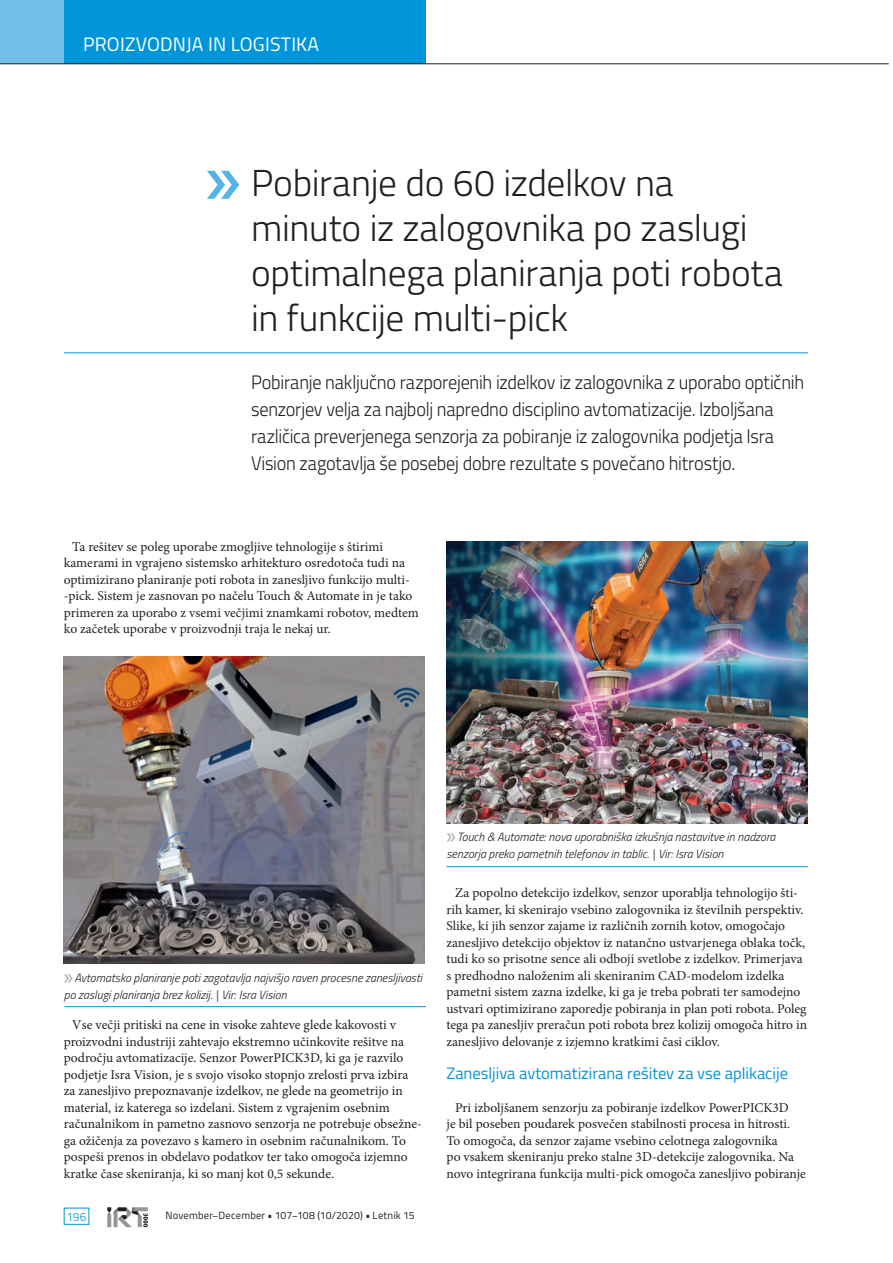
<style>
.page{position:relative;width:893px;height:1263px;background:#fff}
.page>*{position:absolute;margin:0;border:0;box-sizing:border-box;transform-origin:0 0}
.Članek_naslov{font:300 37.5px/45px "Titillium";letter-spacing:-.01em;color:#231f20}
.Članek_naslov-2{font:300 19.5px/27px "Titillium";letter-spacing:-.015em;color:#231f20;scale:.94 1}
.t1{font:19.5px "Titillium";letter-spacing:.01em;color:#fff}
.Vsebina_-_podnaslov{font:16.5px "Titillium";color:#0095d9}
.vsebina_-_body_text{font:13.5px/16.5px "Minion Pro";color:#231f20}
.t2{font:italic 300 12px/16.5px "Titillium";color:#231f20}
.t3{font:300 12px "Titillium";color:#0095d9}
.t4{font:10.5px "Titillium";letter-spacing:.02em;color:#231f20}
.s1{font-family:"Myriad Pro";font-weight:400;font-style:normal;font-size:22.5px;color:#a8a9ad}
</style>
<div class="page">
<div style="left:0;top:0;width:64px;height:64px;background:#73bde9"></div>
<div style="left:64px;top:0;width:361px;height:64px;background:#0095d9"></div>
<svg style="left:107px;top:1207px;width:41px;height:20px"></svg>
<div style="left:64px;top:1208px;width:25px;height:17px;border:1px solid #0095d9"></div>
<svg style="left:207px;top:171px;width:32px;height:28px"></svg>
<hr style="left:64px;top:352px;width:744px;height:1px;background:#0095d9">
<img style="left:64px;top:656px;width:361px;height:308px">
<img style="left:446px;top:541px;width:362px;height:283px">
<hr style="left:65px;top:1006px;width:361px;height:1px;background:#0095d9">
<hr style="left:446px;top:866px;width:362px;height:1px;background:#0095d9">
<hr style="left:0;top:63px;width:889px;height:1px;background:#231f20">
<h2 class="t1" style="left:83px;top:30px;width:238px">PROIZVODNJA IN LOGISTIKA</h2>
<p class="Članek_naslov" style="left:251px;top:159px;width:533px">Pobiranje do 60 izdelkov na minuto iz zalogovnika po zaslugi optimalnega planiranja poti robota in funkcije multi-pick</p>
<p class="Članek_naslov-2" style="left:251px;top:368px;width:590px">Pobiranje naključno razporejenih izdelkov iz zalogovnika z uporabo optičnih senzorjev velja za najbolj napredno disciplino avtomatizacije. Izboljšana različica preverjenega senzorja za pobiranje iz zalogovnika podjetja Isra Vision zagotavlja še posebej dobre rezultate s povečano hitrostjo.</p>
<p class="vsebina_-_body_text" style="left:64px;top:538px;width:357px;text-indent:9px">Ta rešitev se poleg uporabe zmogljive tehnologije s štirimi kamerami in vgrajeno sistemsko arhitekturo osredotoča tudi na optimizirano planiranje poti robota in zanesljivo funkcijo multi--pick. Sistem je zasnovan po načelu Touch &amp; Automate in je tako primeren za uporabo z vsemi večjimi znamkami robotov, medtem ko začetek uporabe v proizvodnji traja le nekaj ur.</p>
<p class="t2" style="left:64px;top:969px;width:360px"><span class="s1">»</span>Avtomatsko planiranje poti zagotavlja najvišjo raven procesne zanesljivosti po zaslugi planiranja brez kolizij. | Vir: Isra Vision</p>
<p class="vsebina_-_body_text" style="left:64px;top:1017px;width:360px;text-indent:9px">Vse večji pritiski na cene in visoke zahteve glede kakovosti v proizvodni industriji zahtevajo ekstremno učinkovite rešitve na področju avtomatizacije. Senzor PowerPICK3D, ki ga je razvilo podjetje Isra Vision, je s svojo visoko stopnjo zrelosti prva izbira za zanesljivo prepoznavanje izdelkov, ne glede na geometrijo in material, iz katerega so izdelani. Sistem z vgrajenim osebnim računalnikom in pametno zasnovo senzorja ne potrebuje obsežne&shy;ga ožičenja za povezavo s kamero in osebnim računalnikom. To pospeši prenos in obdelavo podatkov ter tako omogoča izjemno kratke čase skeniranja, ki so manj kot 0,5 sekunde.</p>
<p class="t3" style="left:66px;top:1208px;width:22px">196</p>
<p class="t4" style="left:165px;top:1208px;width:251px">November−December • 107−108 (10/2020) • Letnik 15</p>
<p class="t2" style="left:446px;top:828px;width:331px"><span class="s1">»</span>Touch &amp; Automate: nova uporabniška izkušnja nastavitve in nadzora senzorja preko pametnih telefonov in tablic. | Vir: Isra Vision</p>
<p class="vsebina_-_body_text" style="left:446px;top:885px;width:362px;text-indent:9px">Za popolno detekcijo izdelkov, senzor uporablja tehnologijo šti&shy;rih kamer, ki skenirajo vsebino zalogovnika iz številnih perspektiv.<br>Slike, ki jih senzor zajame iz različnih zornih kotov, omogočajo zanesljivo detekcijo objektov iz natančno ustvarjenega oblaka točk, tudi ko so prisotne sence ali odboji svetlobe z izdelkov. Primerjava s predhodno naloženim ali skeniranim CAD-modelom izdelka pametni sistem zazna izdelke, ki ga je treba pobrati ter samodejno ustvari optimizirano zaporedje pobiranja in plan poti robota. Poleg tega pa zanesljiv preračun poti robota brez kolizij omogoča hitro in zanesljivo delovanje z izjemno kratkimi časi ciklov.</p>
<p class="Vsebina_-_podnaslov" style="left:446px;top:1061px;width:343px">Zanesljiva avtomatizirana rešitev za vse aplikacije</p>
<p class="vsebina_-_body_text" style="left:446px;top:1099px;width:361px;text-indent:9px">Pri izboljšanem senzorju za pobiranje izdelkov PowerPICK3D<br>je bil poseben poudarek posvečen stabilnosti procesa in hitrosti.<br>To omogoča, da senzor zajame vsebino celotnega zalogovnika<br>po vsakem skeniranju preko stalne 3D-detekcije zalogovnika. Na novo integrirana funkcija multi-pick omogoča zanesljivo pobiranje</p>
</div>
